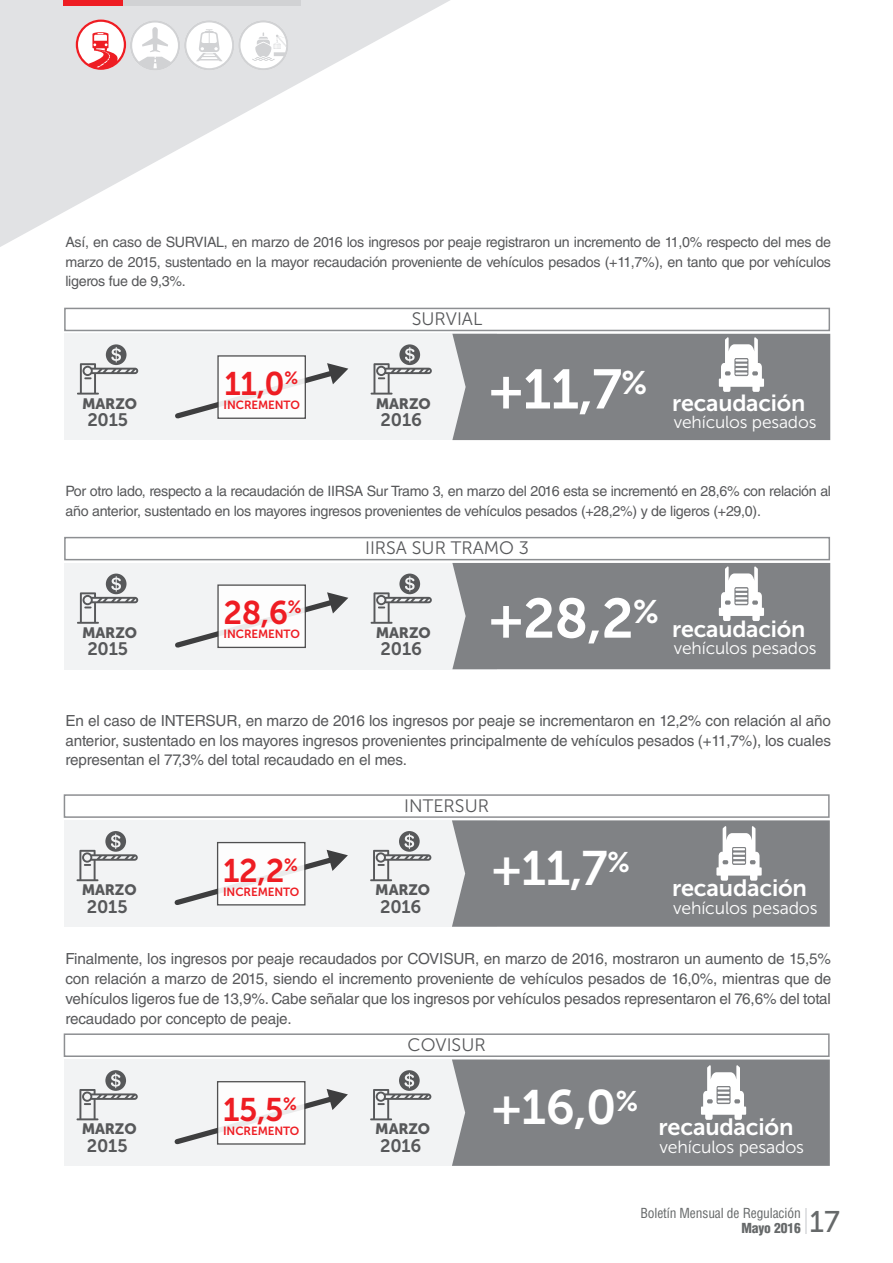
<style>
.page{position:relative;width:893px;height:1263px;background:#fff}
.page>*{position:absolute;margin:0;border:0;box-sizing:border-box;transform-origin:0 0}
.t1{font:55.35px "Museo Sans 700";color:#fff}
.t2{font:48.15px "Museo Sans 700";color:#fff}
.t3{font:32.55px "Museo Sans 700";letter-spacing:-.01em;color:#ee1d23}
.t4{font:23.55px "Museo Sans 700";letter-spacing:-.01em;color:#fff}
.t5{font:23.25px "Museo Sans 700";letter-spacing:-.01em;color:#fff}
.t6{font:18px "Museo Sans 300";color:#57585a}
.t7{font:18px "Museo Sans 700";letter-spacing:-.01em;color:#57585a}
.t8{font:17.7px "Museo Sans 300";letter-spacing:-.01em;color:#fff}
.t9{font:17.4px "Museo Sans 300";letter-spacing:-.01em;color:#fff}
.t10{font:15.3px/19.8px "Helvetica LT Std";letter-spacing:-.01em;color:#57585a;text-align:justify}
.t11{font:15px "Museo Sans 900";letter-spacing:-.01em;color:#57585a}
.t12{font:14.25px/19.5px "Helvetica LT Std";letter-spacing:-.02em;color:#57585a;text-align:justify}
.t13{font:condensed 13.5px/15px "Helvetica LT Std";letter-spacing:-.01em;color:#66696a}
.t14{font:11.85px "Museo Sans 700";letter-spacing:-.01em;color:#ee1d23}
.s1{font-size:55.35px}
.s2{font-weight:900}
.s3{font-family:"Museo Sans 500";font-stretch:normal;font-size:29.85px}
</style>
<div class="page">
<hr style="left:805px;top:1208px;width:2px;height:26px;background:#e1e2e4">
<svg style="left:0;top:0;width:450px;height:247px"></svg>
<svg style="left:76px;top:20px;width:213px;height:51px"></svg>
<div style="left:64px;top:0;width:59px;height:6px;background:#ee1d23"></div>
<div style="left:123px;top:0;width:59px;height:6px;background:#d1d2d4"></div>
<div style="left:182px;top:0;width:59px;height:6px;background:#d1d2d4"></div>
<div style="left:241px;top:0;width:60px;height:6px;background:#d1d2d4"></div>
<div style="left:65px;top:563px;width:432px;height:106px;background:#f2f3f4"></div>
<div style="left:64px;top:537px;width:766px;height:23px;border:2px solid #8d8f92"></div>
<svg style="left:175px;top:592px;width:173px;height:56px"></svg>
<div style="left:217px;top:584px;width:89px;height:64px;background:#fff;border:1px solid #3e3e3f"></div>
<svg style="left:77px;top:574px;width:61px;height:50px"></svg>
<svg style="left:371px;top:574px;width:61px;height:50px"></svg>
<div style="left:452px;top:563px;width:378px;height:106px;background:#808285"></div>
<div style="left:65px;top:334px;width:432px;height:106px;background:#f2f3f4"></div>
<div style="left:64px;top:308px;width:766px;height:23px;border:2px solid #8d8f92"></div>
<svg style="left:175px;top:363px;width:173px;height:56px"></svg>
<div style="left:217px;top:355px;width:89px;height:64px;background:#fff;border:1px solid #3e3e3f"></div>
<svg style="left:77px;top:344px;width:61px;height:51px"></svg>
<svg style="left:371px;top:344px;width:61px;height:51px"></svg>
<div style="left:452px;top:334px;width:378px;height:106px;background:#808285"></div>
<div style="left:64px;top:820px;width:433px;height:107px;background:#f2f3f4"></div>
<div style="left:64px;top:794px;width:766px;height:24px;border:2px solid #8d8f92"></div>
<svg style="left:174px;top:850px;width:174px;height:56px"></svg>
<div style="left:217px;top:842px;width:88px;height:63px;background:#fff;border:1px solid #3e3e3f"></div>
<svg style="left:77px;top:831px;width:61px;height:50px"></svg>
<svg style="left:370px;top:831px;width:61px;height:50px"></svg>
<svg style="left:452px;top:820px;width:378px;height:107px;background:#87898c"></svg>
<div style="left:64px;top:1059px;width:433px;height:107px;background:#f2f3f4"></div>
<div style="left:64px;top:1033px;width:766px;height:24px;border:2px solid #8d8f92"></div>
<svg style="left:174px;top:1089px;width:174px;height:56px"></svg>
<div style="left:217px;top:1081px;width:88px;height:64px;background:#fff;border:1px solid #3e3e3f"></div>
<svg style="left:77px;top:1070px;width:61px;height:50px"></svg>
<svg style="left:370px;top:1070px;width:61px;height:50px"></svg>
<svg style="left:452px;top:1059px;width:378px;height:107px;background:#87898c"></svg>
<p class="t12" style="left:65px;top:233px;width:767px">Así, en caso de SURVIAL, en marzo de 2016 los ingresos por peaje registraron un incremento de 11,0% respecto del mes de marzo de 2015, sustentado en la mayor recaudación proveniente de vehículos pesados (+11,7%), en tanto que por vehículos ligeros fue de 9,3%.</p>
<p class="t11" style="left:82px;top:395px;width:56px">MARZO</p>
<p class="t7" style="left:87px;top:410px;width:42px">2015</p>
<h3 class="t3" style="left:224px;top:366px;width:75px">11,0<sup>%</sup></h3>
<p class="t14" style="left:224px;top:398px;width:78px">INCREMENTO</p>
<p class="t6" style="left:412px;top:309px;width:72px">SURVIAL</p>
<p class="t11" style="left:376px;top:395px;width:56px">MARZO</p>
<p class="t7" style="left:381px;top:410px;width:43px">2016</p>
<h1 class="t1" style="left:488px;top:359px;width:160px">+11,7<sup>%</sup></h1>
<h3 class="t5" style="left:672px;top:390px;width:135px">recaudación</h3>
<p class="t9" style="left:674px;top:413px;width:144px">vehículos pesados</p>
<p class="t12" style="left:65px;top:482px;width:767px">Por otro lado, respecto a la recaudación de IIRSA Sur Tramo 3, en marzo del 2016 esta se incrementó en 28,6% con relación al año anterior, sustentado en los mayores ingresos provenientes de vehículos pesados (+28,2%) y de ligeros (+29,0).</p>
<p class="t11" style="left:82px;top:624px;width:56px">MARZO</p>
<p class="t7" style="left:87px;top:639px;width:42px">2015</p>
<h3 class="t3" style="left:224px;top:595px;width:80px">28,6<sup>%</sup></h3>
<p class="t14" style="left:224px;top:627px;width:78px">INCREMENTO</p>
<p class="t6" style="left:365px;top:538px;width:165px">IIRSA SUR TRAMO 3</p>
<p class="t11" style="left:376px;top:624px;width:56px">MARZO</p>
<p class="t7" style="left:381px;top:639px;width:43px">2016</p>
<h3 class="t5" style="left:488px;top:616px;width:318px"><span class="s1">+28,2</span><sup>%</sup> recaudación</h3>
<p class="t9" style="left:674px;top:639px;width:144px">vehículos pesados</p>
<p class="t10" style="left:65px;top:710px;width:767px">En el caso de INTERSUR, en marzo de 2016 los ingresos por peaje se incrementaron en 12,2% con relación al año anterior, sustentado en los mayores ingresos provenientes principalmente de vehículos pesados (+11,7%), los cuales representan el 77,3% del total recaudado en el mes.</p>
<p class="t11" style="left:82px;top:881px;width:56px">MARZO</p>
<p class="t7" style="left:87px;top:896px;width:42px">2015</p>
<h3 class="t3" style="left:223px;top:852px;width:76px">12,2<sup>%</sup></h3>
<p class="t14" style="left:223px;top:885px;width:78px">INCREMENTO</p>
<p class="t6" style="left:404px;top:796px;width:86px">INTERSUR</p>
<p class="t11" style="left:375px;top:881px;width:56px">MARZO</p>
<p class="t7" style="left:380px;top:896px;width:43px">2016</p>
<h2 class="t2" style="left:492px;top:841px;width:140px">+11,7<sup>%</sup></h2>
<h3 class="t4" style="left:672px;top:875px;width:136px">recaudación</h3>
<p class="t8" style="left:673px;top:898px;width:146px">vehículos pesados</p>
<p class="t10" style="left:65px;top:949px;width:767px">Finalmente, los ingresos por peaje recaudados por COVISUR, en marzo de 2016, mostraron un aumento de 15,5% con relación a marzo de 2015, siendo el incremento proveniente de vehículos pesados de 16,0%, mientras que de vehículos ligeros fue de 13,9%. Cabe señalar que los ingresos por vehículos pesados representaron el 76,6% del total recaudado por concepto de peaje.</p>
<p class="t11" style="left:82px;top:1120px;width:56px">MARZO</p>
<p class="t7" style="left:87px;top:1135px;width:42px">2015</p>
<h3 class="t3" style="left:223px;top:1092px;width:75px">15,5<sup>%</sup></h3>
<p class="t14" style="left:223px;top:1124px;width:78px">INCREMENTO</p>
<p class="t6" style="left:408px;top:1035px;width:80px">COVISUR</p>
<p class="t11" style="left:375px;top:1120px;width:56px">MARZO</p>
<p class="t7" style="left:380px;top:1135px;width:43px">2016</p>
<h2 class="t2" style="left:492px;top:1081px;width:148px">+16,0<sup>%</sup></h2>
<h3 class="t4" style="left:659px;top:1114px;width:136px">recaudación</h3>
<p class="t8" style="left:659px;top:1137px;width:146px">vehículos pesados</p>
<p class="t13" style="left:741px;top:1206px;width:100px;text-indent:-101px">Boletín Mensual de Regulación<br><span class="s2">Mayo 2016</span> <span class="s3">17</span></p>
</div>
